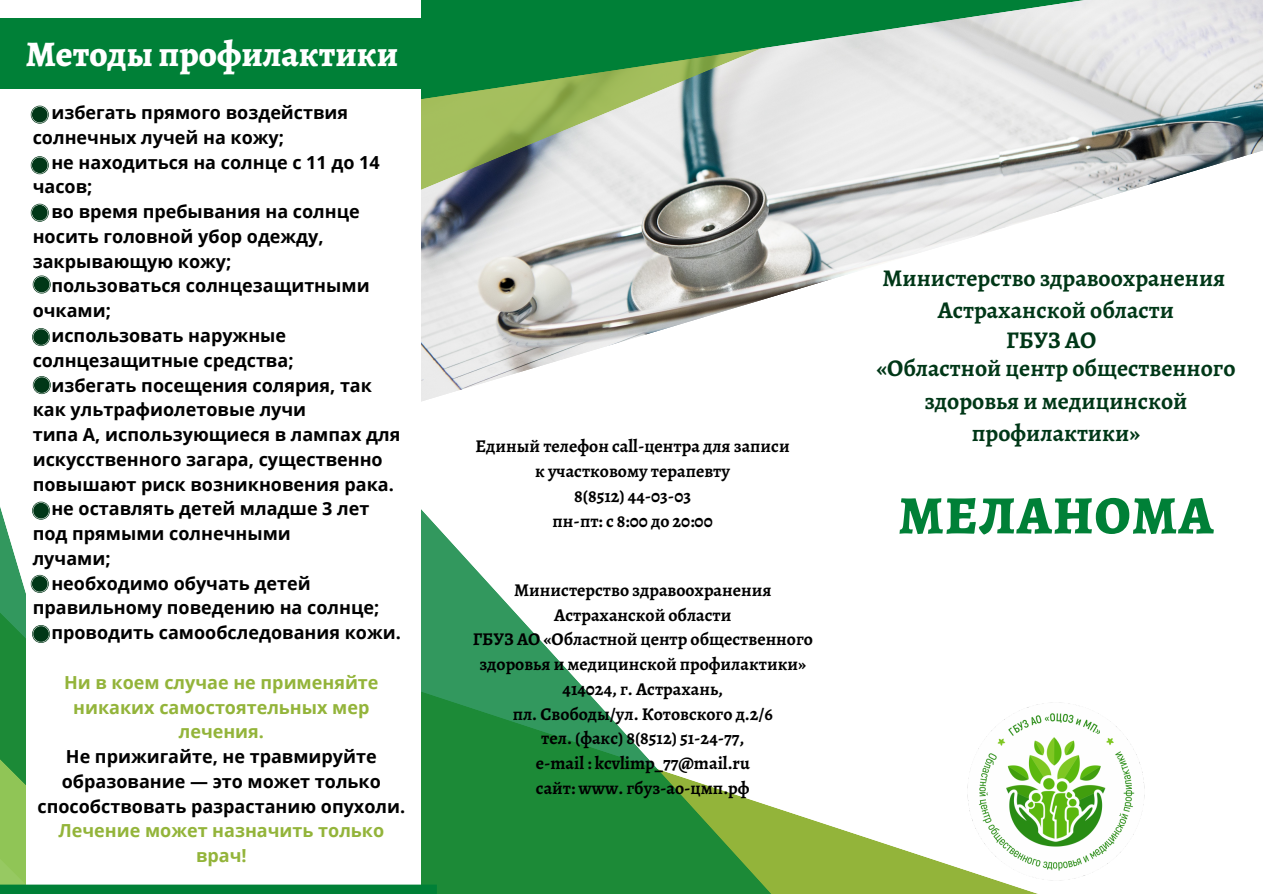
<style>
.page{position:relative;width:1263px;height:894px;background:#fff}
.page>*{position:absolute;margin:0;border:0;box-sizing:border-box;transform-origin:0 0}
.t1{font:800 54px "Alegreya";letter-spacing:.025em;color:#008037}
.t2{font:800 36px "Alegreya";color:#fff}
.t3{font:700 24px/32.5px "Alegreya";color:#003717;text-align:center}
.t4{font:700 18px/24.8px "Open Sans";color:#000}
.t5{font:700 18px/24.8px "Alegreya";color:#000;text-align:center}
.t6{font:700 18px/24.8px "Open Sans";color:#93b43a;text-align:center}
</style>
<div class="page">
<img style="left:1094px;top:0;width:169px;height:92px">
<svg style="left:421px;top:92px;width:842px;height:310px"></svg>
<svg style="left:421px;top:137px;width:630px;height:76px;fill:#e5e5e5"></svg>
<svg style="left:421px;top:509px;width:510px;height:384px"></svg>
<svg style="left:421px;top:0;width:673px;height:137px"></svg>
<svg style="left:0;top:507px;width:26px;height:90px;fill:#32985e"></svg>
<svg style="left:0;top:597px;width:26px;height:287px;fill:#1c8a37"></svg>
<img style="left:954px;top:702px;width:191px;height:191px">
<div style="left:0;top:18px;width:437px;height:71px;background:#008037"></div>
<svg style="left:31px;top:106px;width:18px;height:18px"></svg>
<div style="left:32px;top:107px;width:16px;height:15px;background:#003717;border-radius:50%"></div>
<svg style="left:31px;top:574px;width:18px;height:18px"></svg>
<div style="left:32px;top:576px;width:16px;height:15px;background:#003717;border-radius:50%"></div>
<svg style="left:32px;top:625px;width:18px;height:17px"></svg>
<div style="left:33px;top:626px;width:16px;height:15px;background:#003717;border-radius:50%"></div>
<svg style="left:31px;top:156px;width:18px;height:18px"></svg>
<div style="left:32px;top:157px;width:16px;height:16px;background:#003717;border-radius:50%"></div>
<svg style="left:32px;top:328px;width:18px;height:18px"></svg>
<div style="left:33px;top:329px;width:16px;height:16px;background:#003717;border-radius:50%"></div>
<svg style="left:31px;top:204px;width:18px;height:18px"></svg>
<div style="left:32px;top:205px;width:16px;height:15px;background:#003717;border-radius:50%"></div>
<svg style="left:33px;top:275px;width:18px;height:18px"></svg>
<div style="left:34px;top:276px;width:16px;height:16px;background:#003717;border-radius:50%"></div>
<svg style="left:33px;top:376px;width:18px;height:18px"></svg>
<div style="left:34px;top:377px;width:16px;height:16px;background:#003717;border-radius:50%"></div>
<svg style="left:32px;top:501px;width:18px;height:18px"></svg>
<div style="left:33px;top:502px;width:16px;height:16px;background:#003717;border-radius:50%"></div>
<svg style="left:0;top:884px;width:437px;height:9px"></svg>
<h2 class="t2" style="left:26px;top:30px;width:374px">Методы профилактики</h2>
<p class="t4" style="left:33px;top:100px;width:317px;text-indent:19px">избегать прямого воздействия солнечных лучей на кожу;</p>
<p class="t4" style="left:33px;top:149px;width:348px;text-indent:19px">не находиться на солнце с 11 до 14 часов;</p>
<p class="t4" style="left:33px;top:199px;width:329px;text-indent:19px">во время пребывания на солнце носить головной убор одежду, закрывающую кожу;</p>
<p class="t4" style="left:51px;top:273px;width:320px">пользоваться солнцезащитными</p>
<p class="t4" style="left:33px;top:298px;width:80px">очками;</p>
<p class="t4" style="left:51px;top:322px;width:236px">использовать наружные</p>
<p class="t4" style="left:33px;top:347px;width:262px">солнцезащитные средства;</p>
<p class="t4" style="left:51px;top:372px;width:322px">избегать посещения солярия, так</p>
<p class="t4" style="left:33px;top:397px;width:275px">как ультрафиолетовые лучи</p>
<p class="t4" style="left:33px;top:421px;width:369px">типа А, использующиеся в лампах для</p>
<p class="t4" style="left:33px;top:446px;width:352px">искусственного загара, существенно</p>
<p class="t4" style="left:33px;top:471px;width:363px">повышают риск возникновения рака.</p>
<p class="t4" style="left:51px;top:496px;width:319px">не оставлять детей младше 3 лет</p>
<p class="t4" style="left:33px;top:520px;width:260px">под прямыми солнечными</p>
<p class="t4" style="left:33px;top:545px;width:79px">лучами;</p>
<p class="t4" style="left:51px;top:570px;width:261px">необходимо обучать детей</p>
<p class="t4" style="left:33px;top:595px;width:348px">правильному поведению на солнце;</p>
<p class="t4" style="left:51px;top:619px;width:351px">проводить самообследования кожи.</p>
<p class="t6" style="left:64px;top:669px;width:316px">Ни в коем случае не применяйте никаких самостоятельных мер лечения.</p>
<p class="t4" style="left:37px;top:743px;width:369px;text-align:center">Не прижигайте, не травмируйте образование — это может только способствовать разрастанию опухоли.</p>
<p class="t6" style="left:58px;top:817px;width:327px">Лечение может назначить только врач!</p>
<p class="t5" style="left:476px;top:434px;width:316px">Единый телефон call-центра для записи к участковому терапевту<br>8(8512) 44-03-03<br>пн-пт: с 8:00 до 20:00</p>
<p class="t5" style="left:473px;top:577px;width:342px">Министерство здравоохранения<br>Астраханской области<br>ГБУЗ АО «Областной центр общественного здоровья и медицинской профилактики»<br>414024, г. Астрахань,<br>пл. Свободы/ул. Котовского д.2/6<br>тел. (факс) 8(8512) 51-24-77,<br>e-mail : kcvlimp_77@mail.ru<br>сайт: www. гбуз-ао-цмп.рф</p>
<h3 class="t3" style="left:882px;top:261px;width:345px">Министерство здравоохранения<br>Астраханской области</h3>
<h3 class="t3" style="left:876px;top:326px;width:361px;line-height:27.8px">ГБУЗ АО<br>«Областной центр общественного</h3>
<h3 class="t3" style="left:924px;top:384px;width:264px">здоровья и медицинской профилактики»</h3>
<h1 class="t1" style="left:898px;top:478px;width:316px">МЕЛАНОМА</h1>
</div>
